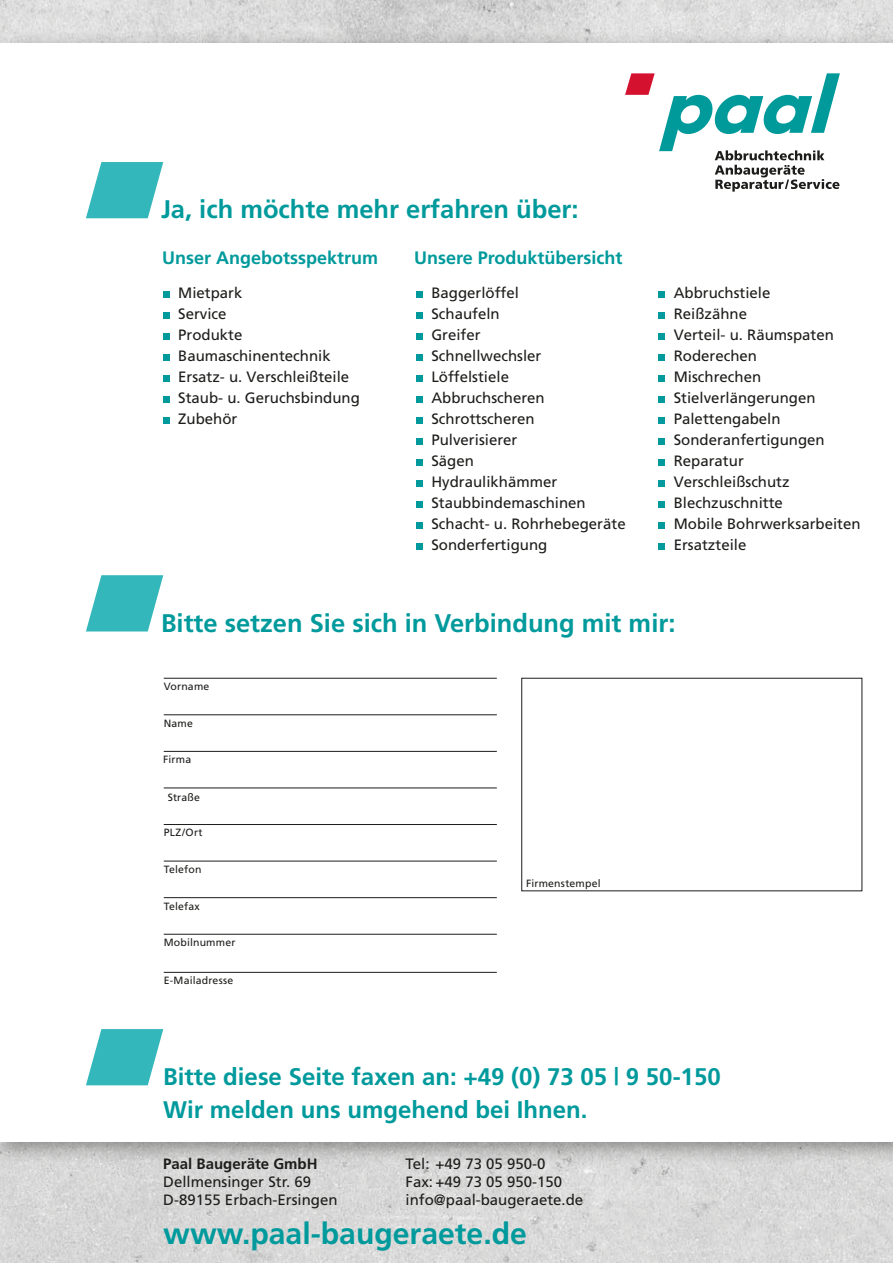
<style>
.page{position:relative;width:893px;height:1263px;background:#fff}
.page>*{position:absolute;margin:0;border:0;box-sizing:border-box;transform-origin:0 0}
.t1{font:700 30.15px "Frutiger";color:#009a9c}
.t2{font:700 25.5px "Frutiger";color:#009a9c}
.t3{font:700 24px/32.5px "Frutiger";color:#009a9c}
.t4{font:700 18px "Frutiger";color:#009a9c}
.t5{font:15px/21px "Frutiger";color:#1d1d1b}
.t6{font:700 15px "Frutiger";color:#1d1d1b}
.t7{font:10.5px "Frutiger";letter-spacing:.015em;color:#1d1d1b}
</style>
<div class="page">
<img style="left:0;top:0;width:893px;height:1263px">
<div style="left:0;top:30px;width:893px;height:1136px;background:#1d1d1b;opacity:.45"></div>
<div style="left:0;top:44px;width:893px;height:1098px;background:#fff"></div>
<svg style="left:625px;top:73px;width:215px;height:119px"></svg>
<div style="left:163px;top:292px;width:7px;height:6px;background:#009a9c"></div>
<div style="left:163px;top:313px;width:7px;height:6px;background:#009a9c"></div>
<div style="left:163px;top:334px;width:7px;height:6px;background:#009a9c"></div>
<div style="left:163px;top:355px;width:7px;height:6px;background:#009a9c"></div>
<div style="left:163px;top:376px;width:7px;height:6px;background:#009a9c"></div>
<div style="left:163px;top:397px;width:7px;height:6px;background:#009a9c"></div>
<div style="left:163px;top:418px;width:7px;height:6px;background:#009a9c"></div>
<div style="left:416px;top:292px;width:7px;height:6px;background:#009a9c"></div>
<div style="left:416px;top:313px;width:7px;height:6px;background:#009a9c"></div>
<div style="left:416px;top:334px;width:7px;height:6px;background:#009a9c"></div>
<div style="left:416px;top:355px;width:7px;height:6px;background:#009a9c"></div>
<div style="left:416px;top:376px;width:7px;height:6px;background:#009a9c"></div>
<div style="left:416px;top:397px;width:7px;height:6px;background:#009a9c"></div>
<div style="left:416px;top:418px;width:7px;height:6px;background:#009a9c"></div>
<div style="left:416px;top:439px;width:7px;height:6px;background:#009a9c"></div>
<div style="left:416px;top:460px;width:7px;height:6px;background:#009a9c"></div>
<div style="left:416px;top:481px;width:7px;height:6px;background:#009a9c"></div>
<div style="left:416px;top:502px;width:7px;height:6px;background:#009a9c"></div>
<div style="left:416px;top:523px;width:7px;height:6px;background:#009a9c"></div>
<div style="left:416px;top:544px;width:7px;height:6px;background:#009a9c"></div>
<svg style="left:659px;top:292px;width:6px;height:6px"></svg>
<svg style="left:659px;top:313px;width:6px;height:6px"></svg>
<svg style="left:659px;top:334px;width:6px;height:6px"></svg>
<svg style="left:659px;top:355px;width:6px;height:6px"></svg>
<svg style="left:659px;top:376px;width:6px;height:6px"></svg>
<svg style="left:659px;top:397px;width:6px;height:6px"></svg>
<svg style="left:659px;top:418px;width:6px;height:6px"></svg>
<svg style="left:659px;top:439px;width:6px;height:6px"></svg>
<svg style="left:659px;top:460px;width:6px;height:6px"></svg>
<svg style="left:659px;top:481px;width:6px;height:6px"></svg>
<svg style="left:659px;top:502px;width:6px;height:6px"></svg>
<svg style="left:659px;top:523px;width:6px;height:6px"></svg>
<svg style="left:659px;top:544px;width:6px;height:6px"></svg>
<svg style="left:86px;top:162px;width:77px;height:56px"></svg>
<svg style="left:86px;top:575px;width:77px;height:56px"></svg>
<svg style="left:86px;top:1029px;width:77px;height:56px"></svg>
<hr style="left:164px;top:678px;width:333px;height:1px;background:#1d1d1b">
<hr style="left:164px;top:714px;width:333px;height:1px;background:#1d1d1b">
<hr style="left:164px;top:751px;width:333px;height:1px;background:#1d1d1b">
<hr style="left:164px;top:787px;width:333px;height:1px;background:#1d1d1b">
<hr style="left:164px;top:824px;width:333px;height:1px;background:#1d1d1b">
<hr style="left:164px;top:861px;width:333px;height:1px;background:#1d1d1b">
<hr style="left:164px;top:897px;width:333px;height:1px;background:#1d1d1b">
<hr style="left:164px;top:934px;width:333px;height:1px;background:#1d1d1b">
<hr style="left:164px;top:972px;width:333px;height:1px;background:#1d1d1b">
<h2 class="t2" style="left:161px;top:194px;width:419px">Ja, ich möchte mehr erfahren über:</h2>
<p class="t4" style="left:162px;top:247px;width:217px">Unser Angebotsspektrum</p>
<p class="t4" style="left:414px;top:247px;width:210px">Unsere Produktübersicht</p>
<p class="t5" style="left:178px;top:282px;width:183px">Mietpark<br>Service<br>Produkte<br>Baumaschinentechnik<br>Ersatz- u. Verschleißteile<br>Staub- u. Geruchsbindung<br>Zubehör</p>
<p class="t5" style="left:431px;top:282px;width:196px">Baggerlöffel<br>Schaufeln<br>Greifer<br>Schnellwechsler<br>Löffelstiele<br>Abbruchscheren<br>Schrottscheren<br>Pulverisierer<br>Sägen<br>Hydraulikhämmer<br>Staubbindemaschinen<br>Schacht- u. Rohrhebegeräte<br>Sonderfertigung</p>
<p class="t5" style="left:674px;top:282px;width:188px">Abbruchstiele<br>Reißzähne<br>Verteil- u. Räumspaten<br>Roderechen<br>Mischrechen<br>Stielverlängerungen<br>Palettengabeln<br>Sonderanfertigungen<br>Reparatur<br>Verschleißschutz<br>Blechzuschnitte<br>Mobile Bohrwerksarbeiten<br>Ersatzteile</p>
<h2 class="t2" style="left:161px;top:608px;width:516px">Bitte setzen Sie sich in Verbindung mit mir:</h2>
<p class="t7" style="left:164px;top:680px;width:47px">Vorname</p>
<p class="t7" style="left:164px;top:717px;width:31px">Name</p>
<p class="t7" style="left:163px;top:753px;width:29px">Firma</p>
<p class="t7" style="left:168px;top:791px;width:34px">Straße</p>
<p class="t7" style="left:164px;top:826px;width:40px">PLZ/Ort</p>
<p class="t7" style="left:164px;top:863px;width:39px">Telefon</p>
<p class="t7" style="left:164px;top:900px;width:38px">Telefax</p>
<p class="t7" style="left:164px;top:936px;width:73px">Mobilnummer</p>
<p class="t7" style="left:164px;top:974px;width:71px">E-Mailadresse</p>
<p class="t7" style="left:526px;top:877px;width:76px">Firmenstempel</p>
<h3 class="t3" style="left:163px;top:1060px;width:559px">Bitte diese Seite faxen an: +49 (0) 73 05 | 9 50-150<br>Wir melden uns umgehend bei Ihnen.</h3>
<p class="t6" style="left:163px;top:1155px;width:156px">Paal Baugeräte GmbH</p>
<p class="t5" style="left:163px;top:1172px;width:176px;line-height:18px">Dellmensinger Str. 69<br>D-89155 Erbach-Ersingen</p>
<p class="t5" style="left:406px;top:1154px;width:179px;line-height:18px">Tel: +49 73 05 950-0<br>Fax: +49 73 05 950-150 info@paal-baugeraete.de</p>
<h1 class="t1" style="left:163px;top:1216px;width:365px">www.paal-baugeraete.de</h1>
</div>
